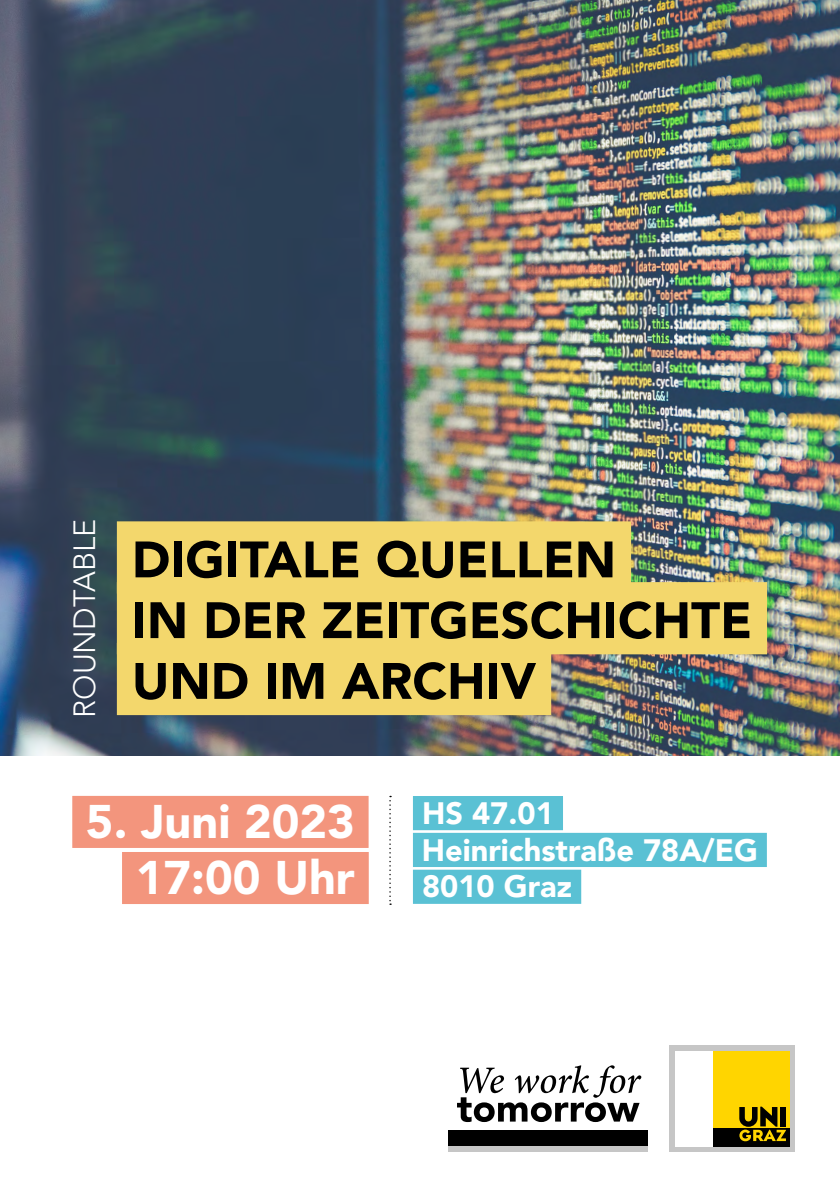
<style>
.page{position:relative;width:840px;height:1191px;background:#fff}
.page>*{position:absolute;margin:0;border:0;box-sizing:border-box;transform-origin:0 0}
.t1{font:900 50.6px/60.8px "Avenir LT Std";color:#000}
.t2{font:900 46.8px/56px "Avenir LT Std";color:#fff;text-align:right}
.t3{font:900 30.6px/36.8px "Avenir LT Std";color:#fff}
.t4{font:300 30.4px "Avenir LT Std";color:#fff}
</style>
<div class="page">
<img style="left:0;top:0;width:839px;height:755px">
<div style="left:117px;top:521px;width:513px;height:72px;background:#f3d76c"></div>
<div style="left:117px;top:582px;width:649px;height:72px;background:#f3d76c"></div>
<div style="left:117px;top:643px;width:434px;height:72px;background:#f3d76c"></div>
<div style="left:448px;top:1129px;width:199px;height:17px;background:#000"></div>
<div style="left:448px;top:1146px;width:199px;height:6px;background:#c6c6c6"></div>
<svg style="left:457px;top:1065px;width:184px;height:57px"></svg>
<div style="left:669px;top:1045px;width:125px;height:107px;background:#c6c6c6"></div>
<div style="left:675px;top:1051px;width:37px;height:95px;background:#fff"></div>
<div style="left:712px;top:1051px;width:77px;height:77px;background:#ffd500"></div>
<div style="left:712px;top:1128px;width:77px;height:18px;background:#000"></div>
<svg style="left:739px;top:1106px;width:46px;height:35px"></svg>
<div style="left:412px;top:796px;width:150px;height:34px;background:#5ac1d4"></div>
<div style="left:412px;top:833px;width:354px;height:34px;background:#5ac1d4"></div>
<div style="left:412px;top:869px;width:169px;height:35px;background:#5ac1d4"></div>
<div style="left:72px;top:796px;width:296px;height:52px;background:#f3957d"></div>
<div style="left:122px;top:852px;width:246px;height:52px;background:#f3957d"></div>
<svg style="left:389px;top:796px;width:2px;height:109px"></svg>
<p class="t4" style="left:67px;top:718px;width:201px;rotate:-90deg">ROUNDTABLE</p>
<p class="t1" style="left:132px;top:529px;width:621px">DIGITALE QUELLEN<br>IN DER ZEITGESCHICHTE<br>UND IM ARCHIV</p>
<p class="t2" style="left:86px;top:793px;width:270px">5. Juni 2023<br>17:00 Uhr</p>
<p class="t3" style="left:421px;top:794px;width:337px">HS 47.01<br>Heinrichstraße 78A/EG<br>8010 Graz</p>
</div>
